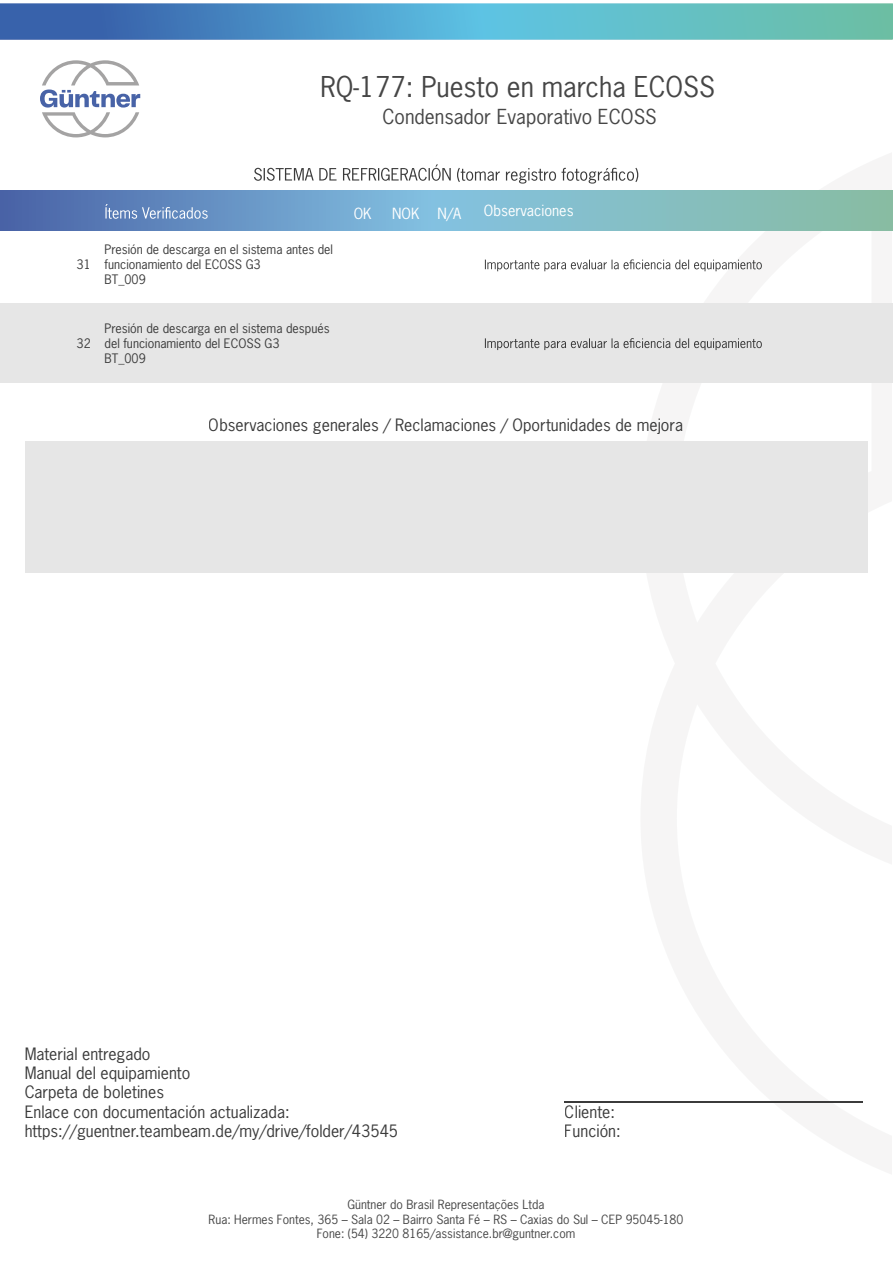
<style>
.page{position:relative;width:893px;height:1263px;background:#fff}
.page>*{position:absolute;margin:0;border:0;box-sizing:border-box;transform-origin:0 0}
.t1{font:27px "News Gothic Std";color:#464646}
.t2{font:19.5px "News Gothic Std";color:#464646}
.t3{font:16.05px/19.2px "News Gothic Std";color:#3b3b3b}
.t4{font:14.55px "News Gothic Std";color:#fff}
.t5{font:12.3px/14.9px "News Gothic Std";color:#3b3b3b}
.t6{font:12px/14.4px "News Gothic Std";color:#464646;text-align:center}
</style>
<div class="page">
<svg style="left:40px;top:60px;width:100px;height:77px"></svg>
<svg style="left:640px;top:190px;width:251px;height:913px"></svg>
<div style="left:0;top:304px;width:892px;height:39px;background:#e6e6e6"></div>
<div style="left:0;top:343px;width:892px;height:39px;background:#e6e6e6"></div>
<div style="left:25px;top:441px;width:842px;height:66px;background:#e6e6e6"></div>
<div style="left:25px;top:507px;width:842px;height:66px;background:#e6e6e6"></div>
<svg style="left:0;top:191px;width:892px;height:39px;background:#77aac2"></svg>
<svg style="left:254px;top:164px;width:384px;height:20px"></svg>
<svg style="left:105px;top:204px;width:103px;height:15px;background:#7e9cc8"></svg>
<svg style="left:485px;top:259px;width:277px;height:12px"></svg>
<svg style="left:485px;top:338px;width:277px;height:12px"></svg>
<hr style="left:565px;top:1101px;width:298px;height:1px;background:#3b3b3b">
<svg style="left:0;top:3px;width:893px;height:37px;background:#57a3c3"></svg>
<h1 class="t1" style="left:321px;top:69px;width:396px">RQ-177: Puesto en marcha ECOSS</h1>
<p class="t2" style="left:382px;top:104px;width:276px">Condensador Evaporativo ECOSS</p>
<p class="t5" style="left:77px;top:257px;width:16px">31</p>
<p class="t5" style="left:105px;top:242px;width:230px">Presión de descarga en el sistema antes del funcionamiento del ECOSS G3<br>BT_009</p>
<p class="t5" style="left:77px;top:336px;width:16px">32</p>
<p class="t5" style="left:105px;top:321px;width:227px">Presión de descarga en el sistema después del funcionamiento del ECOSS G3<br>BT_009</p>
<p class="t4" style="left:354px;top:204px;width:19px">OK</p>
<p class="t4" style="left:392px;top:204px;width:71px">NOK N/A</p>
<p class="t4" style="left:484px;top:201px;width:91px">Observaciones</p>
<p class="t3" style="left:209px;top:415px;width:476px">Observaciones generales / Reclamaciones / Oportunidades de mejora</p>
<p class="t3" style="left:25px;top:1044px;width:375px">Material entregado<br>Manual del equipamiento<br>Carpeta de boletines<br>Enlace con documentación actualizada: https://guentner.teambeam.de/my/drive/folder/43545</p>
<p class="t3" style="left:565px;top:1102px;width:57px">Cliente:<br>Función:</p>
<p class="t6" style="left:209px;top:1197px;width:476px">Güntner do Brasil Representações Ltda<br>Rua: Hermes Fontes, 365 – Sala 02 – Bairro Santa Fé – RS – Caxias do Sul – CEP 95045-180<br>Fone: (54) 3220 8165/assistance.br@guntner.com</p>
</div>
